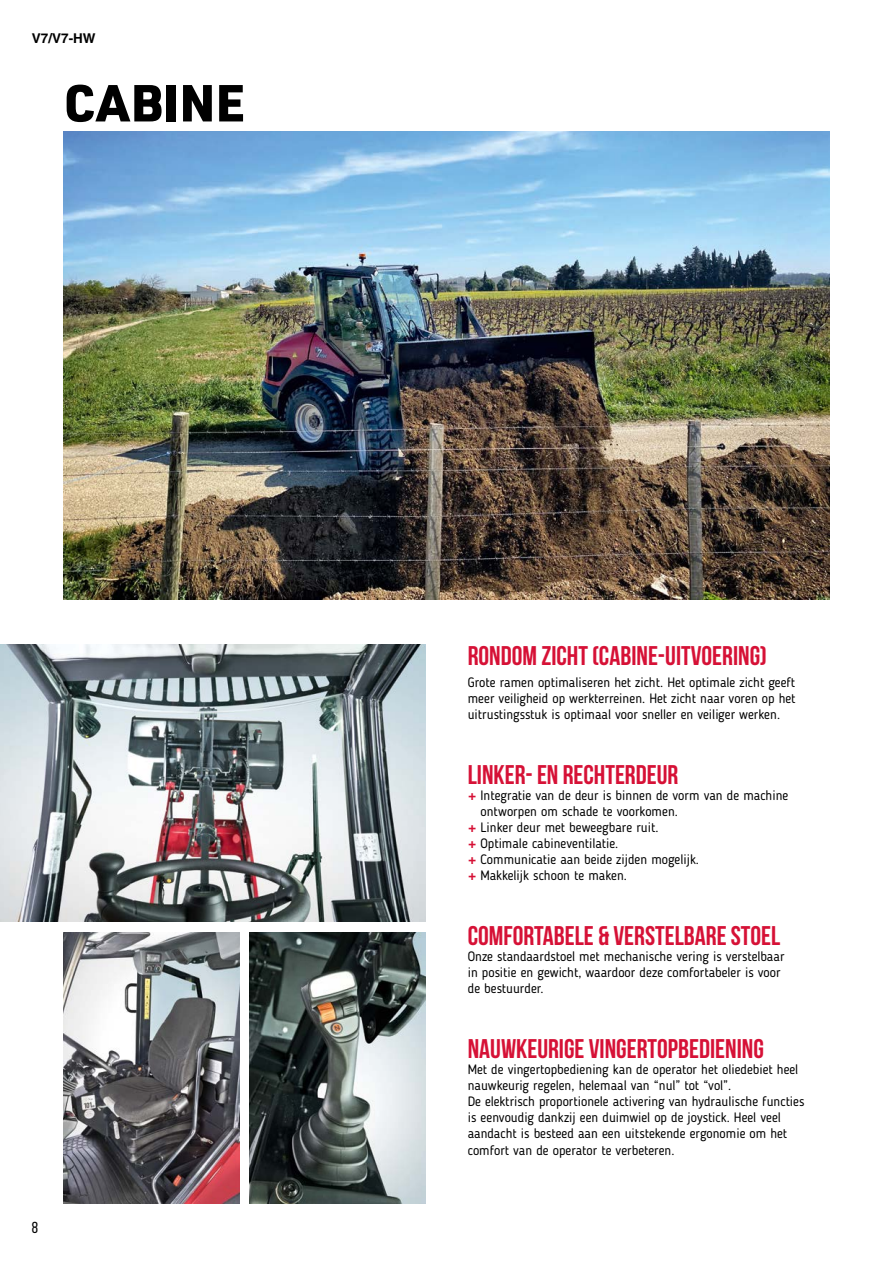
<style>
.page{position:relative;width:893px;height:1263px;background:#fff}
.page>*{position:absolute;margin:0;border:0;box-sizing:border-box;transform-origin:0 0}
.t1{font:900 51px "URWDIN";color:#000}
.t2{font:700 27px "Bebas Neue";color:#d61136}
.t3{font:15.9px "Bebas Neue";color:#000}
.t4{font:13.5px/16px "Blogger Sans";color:#000}
.t5{font:700 13.5px "Helvetica LT Pro";color:#000}
.s1{font-family:"Helvetica LT Pro";font-weight:900;color:#d61136}
</style>
<div class="page">
<img style="left:64px;top:132px;width:765px;height:467px">
<img style="left:250px;top:932px;width:175px;height:271px">
<img style="left:64px;top:932px;width:175px;height:271px">
<img style="left:0;top:644px;width:425px;height:278px">
<p class="t5" style="left:32px;top:30px;width:65px">V7/V7-HW</p>
<h1 class="t1" style="left:64px;top:68px;width:183px">CABINE</h1>
<p class="t3" style="left:32px;top:1219px;width:8px">8</p>
<h2 class="t2" style="left:468px;top:640px;width:301px">RONDOM ZICHT (CABINE-UITVOERING)</h2>
<p class="t4" style="left:468px;top:674px;width:329px;text-align:justify">Grote ramen optimaliseren het zicht. Het optimale zicht geeft meer veiligheid op werkterreinen. Het zicht naar voren op het uitrustingsstuk is optimaal voor sneller en veiliger werken.</p>
<h2 class="t2" style="left:468px;top:759px;width:212px">LINKER- EN RECHTERDEUR</h2>
<p class="t4" style="left:468px;top:787px;width:322px"><span class="s1">+</span> Integratie van de deur is binnen de vorm van de machine</p>
<p class="t4" style="left:480px;top:803px;width:199px">ontworpen om schade te voorkomen.</p>
<p class="t4" style="left:468px;top:819px;width:192px"><span class="s1">+</span> Linker deur met beweegbare ruit.</p>
<p class="t4" style="left:468px;top:835px;width:152px"><span class="s1">+</span> Optimale cabineventilatie.</p>
<p class="t4" style="left:468px;top:851px;width:233px"><span class="s1">+</span> Communicatie aan beide zijden mogelijk.</p>
<p class="t4" style="left:468px;top:868px;width:161px"><span class="s1">+</span> Makkelijk schoon te maken.</p>
<h2 class="t2" style="left:468px;top:921px;width:314px">COMFORTABELE &amp; VERSTELBARE STOEL</h2>
<p class="t4" style="left:468px;top:948px;width:318px">Onze standaardstoel met mechanische vering is verstelbaar in positie en gewicht, waardoor deze comfortabeler is voor de bestuurder.</p>
<h2 class="t2" style="left:468px;top:1034px;width:298px">NAUWKEURIGE VINGERTOPBEDIENING</h2>
<p class="t4" style="left:468px;top:1061px;width:338px">Met de vingertopbediening kan de operator het oliedebiet heel nauwkeurig regelen, helemaal van “nul” tot “vol”.<br>De elektrisch proportionele activering van hydraulische functies is eenvoudig dankzij een duimwiel op de joystick. Heel veel aandacht is besteed aan een uitstekende ergonomie om het comfort van de operator te verbeteren.</p>
</div>
